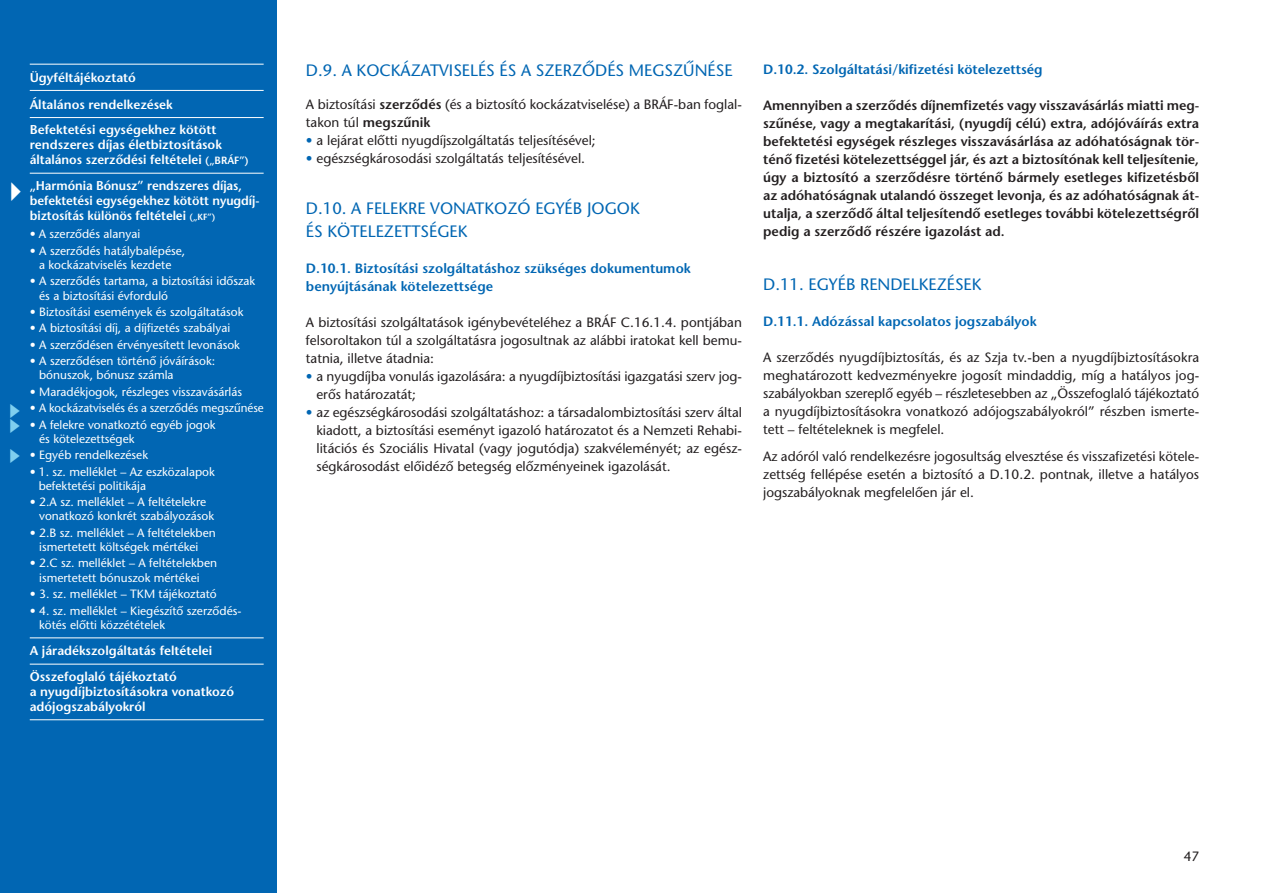
<style>
.page{position:relative;width:1263px;height:893px;background:#fff}
.page>*{position:absolute;margin:0;border:0;box-sizing:border-box;transform-origin:0 0}
.t1{font:16.5px "ITC Stone Sans M";color:#0166b3}
.t2{font:13.5px/18px "ITC Stone Sans M";color:#231f20;text-align:justify}
.t3{font:13.5px/18px "ITC Stone Sans M Semi";color:#231f20;text-align:justify}
.t4{font:13.5px/18px "ITC Stone Sans M Semi";color:#0166b3}
.t5{font:12.75px/15px "ITC Stone Sans M Semi";color:#fff}
.t6{font:12px/14.2px "ITC Stone Sans M";color:#fff}
.s1{font-size:10.5px}
.s2{font-size:9px}
.s3{font-family:"ITC Stone Sans M Semi"}
.s4{color:#0166b3}
</style>
<div class="page">
<div style="left:0;top:0;width:276px;height:893px;background:#0166b3"></div>
<hr style="left:30px;top:64px;width:234px;height:1px;background:#fff">
<hr style="left:30px;top:90px;width:234px;height:1px;background:#fff">
<hr style="left:30px;top:117px;width:234px;height:1px;background:#fff">
<hr style="left:30px;top:173px;width:234px;height:1px;background:#fff">
<hr style="left:30px;top:637px;width:234px;height:1px;background:#fff">
<hr style="left:30px;top:664px;width:234px;height:1px;background:#fff">
<hr style="left:30px;top:719px;width:234px;height:1px;background:#fff">
<p class="t5" style="left:30px;top:71px;width:108px">Ügyféltájékoztató</p>
<p class="t5" style="left:30px;top:98px;width:145px">Általános rendelkezések</p>
<p class="t5" style="left:30px;top:124px;width:221px">Befektetési egységekhez kötött rendszeres díjas életbiztosítások általános szerződési feltételei <span class="s1">(„BRÁF”)</span></p>
<p class="t5" style="left:30px;top:179px;width:231px">„Harmónia Bónusz” rendszeres díjas, befektetési egységekhez kötött nyugdíj - biztosítás különös feltételei <span class="s2">(„KF”)</span></p>
<p class="t6" style="left:30px;top:228px;width:112px">• A szerződés alanyai</p>
<p class="t6" style="left:30px;top:245px;width:157px;text-align:center">• A szerződés hatálybalépése, a kockázatviselés kezdete</p>
<p class="t6" style="left:39px;top:275px;width:218px;text-indent:-9px">• A szerződés tartama, a biztosítási időszak és a biztosítási évforduló</p>
<p class="t6" style="left:30px;top:306px;width:215px">• Biztosítási események és szolgáltatások</p>
<p class="t6" style="left:30px;top:322px;width:202px">• A biztosítási díj, a díjfizetés szabályai</p>
<p class="t6" style="left:30px;top:339px;width:212px">• A szerződésen érvényesített levonások</p>
<p class="t6" style="left:39px;top:355px;width:178px;text-indent:-9px">• A szerződésen történő jóváírások: bónuszok, bónusz számla</p>
<p class="t6" style="left:30px;top:386px;width:214px">• Maradékjogok, részleges visszavásárlás</p>
<p class="t6" style="left:30px;top:402px;width:235px">• A kockázatviselés és a szerződés megszűnése</p>
<p class="t6" style="left:39px;top:419px;width:178px;text-indent:-9px">• A felekre vonatkoztó egyéb jogok és kötelezettségek</p>
<p class="t6" style="left:30px;top:449px;width:120px">• Egyéb rendelkezések</p>
<p class="t6" style="left:39px;top:466px;width:178px;text-indent:-9px">• 1. sz. melléklet – Az eszközalapok befektetési politikája</p>
<p class="t6" style="left:39px;top:496px;width:176px;text-indent:-9px">• 2.A sz. melléklet – A feltételekre vonatkozó konkrét szabályozások</p>
<p class="t6" style="left:39px;top:527px;width:178px;text-indent:-9px">• 2.B sz. melléklet – A feltételekben ismertetett költségek mértékei</p>
<p class="t6" style="left:39px;top:557px;width:179px;text-indent:-9px">• 2.C sz. melléklet – A feltételekben ismertetett bónuszok mértékei</p>
<p class="t6" style="left:30px;top:588px;width:189px">• 3. sz. melléklet – TKM tájékoztató</p>
<p class="t6" style="left:39px;top:604px;width:204px;text-indent:-9px">• 4. sz. melléklet – Kiegészítő szerződés - kötés előtti közzétételek</p>
<p class="t5" style="left:30px;top:645px;width:184px">A járadékszolgáltatás feltételei</p>
<p class="t5" style="left:30px;top:670px;width:206px">Összefoglaló tájékoztató<br>a nyugdíjbiztosításokra vonatkozó adójogszabályokról</p>
<p class="t1" style="left:306px;top:64px;width:428px">D.9. A KOCKÁZATVISELÉS ÉS A SZERZŐDÉS MEGSZŰNÉSE</p>
<p class="t2" style="left:306px;top:97px;width:437px">A biztosítási <span class="s3">szerződés</span> (és a biztosító kockázatviselése) a BRÁF-ban foglal&shy;takon túl <span class="s3">megszűnik</span></p>
<p class="t2" style="left:306px;top:133px;width:291px"><span class="s4">•</span> a lejárat előtti nyugdíjszolgáltatás teljesítésével;</p>
<p class="t2" style="left:306px;top:151px;width:281px"><span class="s4">•</span> egészségkárosodási szolgáltatás teljesítésével.</p>
<p class="t1" style="left:306px;top:202px;width:335px">D.10. A FELEKRE VONATKOZÓ EGYÉB JOGOK</p>
<p class="t1" style="left:306px;top:225px;width:163px">ÉS KÖTELEZETTSÉGEK</p>
<p class="t4" style="left:306px;top:260px;width:386px">D.10.1. Biztosítási szolgáltatáshoz szükséges dokumentumok benyújtásának kötelezettsége</p>
<p class="t2" style="left:306px;top:314px;width:437px">A biztosítási szolgáltatások igénybevételéhez a BRÁF C.16.1.4. pontjában felsoroltakon túl a szolgáltatásra jogosultnak az alábbi iratokat kell bemu&shy;tatnia, illetve átadnia:</p>
<p class="t2" style="left:316px;top:368px;width:427px;text-indent:-10px"><span class="s4">•</span> a nyugdíjba vonulás igazolására: a nyugdíjbiztosítási igazgatási szerv jog&shy;erős határozatát;</p>
<p class="t2" style="left:316px;top:404px;width:427px;text-indent:-10px"><span class="s4">•</span> az egészségkárosodási szolgáltatáshoz: a társadalombiztosítási szerv által kiadott, a biztosítási eseményt igazoló határozatot és a Nemzeti Rehabi&shy;litációs és Szociális Hivatal (vagy jogutódja) szakvéleményét; az egész&shy;ségkárosodást előidéző betegség előzményeinek igazolását.</p>
<p class="t4" style="left:763px;top:62px;width:281px">D.10.2. Szolgáltatási/kifizetési kötelezettség</p>
<p class="t3" style="left:763px;top:98px;width:437px">Amennyiben a szerződés díjnemfizetés vagy visszavásárlás miatti meg&shy;szűnése, vagy a megtakarítási, (nyugdíj célú) extra, adójóváírás extra befektetési egységek részleges visszavásárlása az adóhatóságnak tör&shy;ténő fizetési kötelezettséggel jár, és azt a biztosítónak kell teljesítenie, úgy a biztosító a szerződésre történő bármely esetleges kifizetésből az adóhatóságnak utalandó összeget levonja, és az adóhatóságnak át&shy;utalja, a szerződő által teljesítendő esetleges további kötelezettségről pedig a szerződő részére igazolást ad.</p>
<p class="t1" style="left:763px;top:278px;width:220px">D.11. EGYÉB RENDELKEZÉSEK</p>
<p class="t4" style="left:763px;top:314px;width:275px">D.11.1. Adózással kapcsolatos jogszabályok</p>
<p class="t2" style="left:763px;top:350px;width:437px">A szerződés nyugdíjbiztosítás, és az Szja tv.-ben a nyugdíjbiztosításokra meghatározott kedvezményekre jogosít mindaddig, míg a hatályos jog&shy;szabályokban szereplő egyéb – részletesebben az „Összefoglaló tájékoztató a nyugdíjbiztosításokra vonatkozó adójogszabályokról” részben ismerte&shy;tett – feltételeknek is megfelel.</p>
<p class="t2" style="left:763px;top:449px;width:437px">Az adóról való rendelkezésre jogosultság elvesztése és visszafizetési kötele&shy;zettség fellépése esetén a biztosító a D.10.2. pontnak, illetve a hatályos jogszabályoknak megfelelően jár el.</p>
<p class="t2" style="left:1184px;top:848px;width:17px">47</p>
</div>
